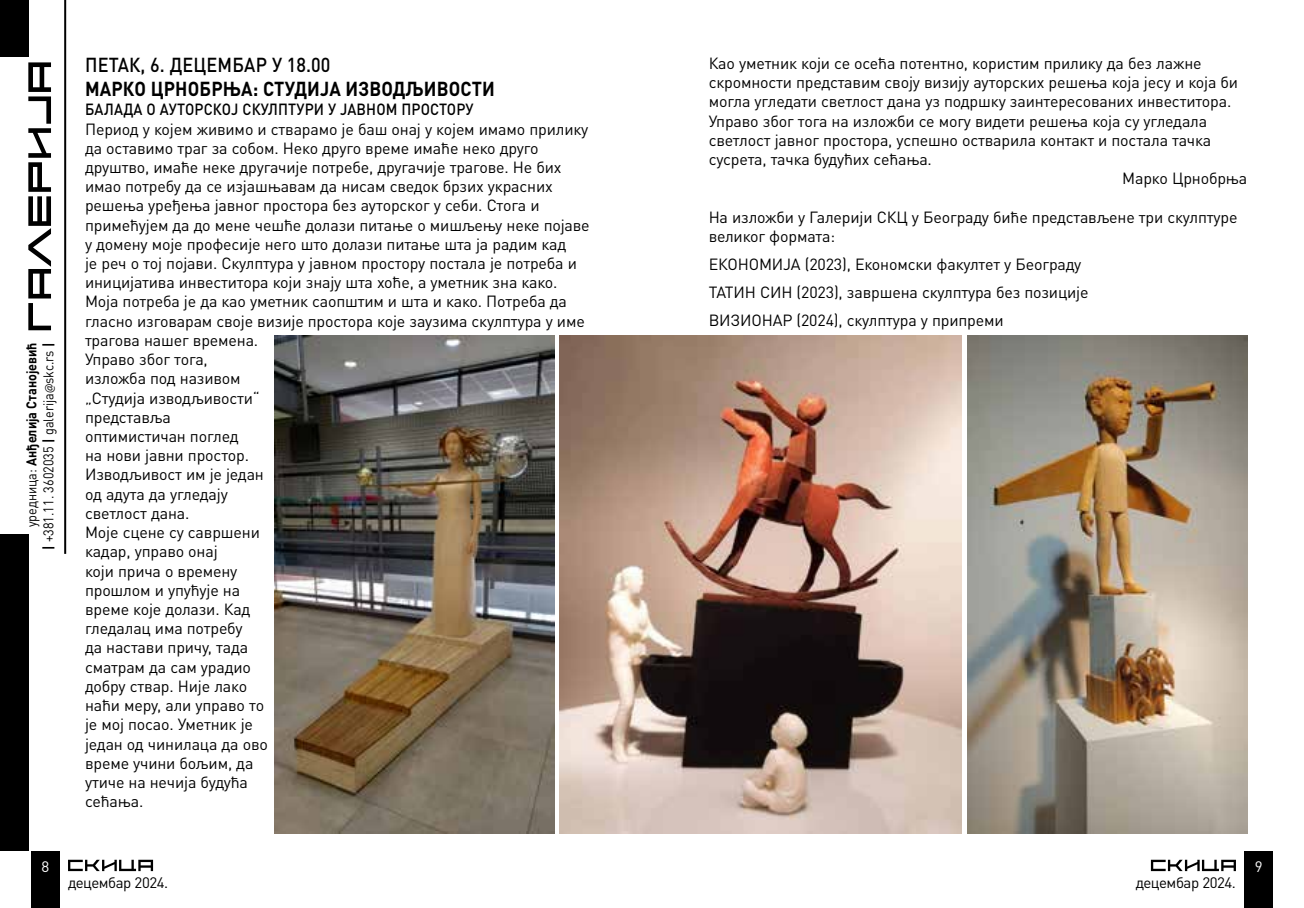
<style>
.page{position:relative;width:1304px;height:908px;background:#fff}
.page>*{position:absolute;margin:0;border:0;box-sizing:border-box;transform-origin:0 0}
.t1{font:700 20px "DIN Pro";letter-spacing:.005em;color:#000;scale:.9 1}
.t2{font:500 20px "DIN Pro";letter-spacing:.01em;color:#000;scale:.9 1}
.t3{font:16px/19.2px "DIN Pro";letter-spacing:-.01em;color:#000}
.t4{font:500 16px "DIN Pro";letter-spacing:.01em;color:#000;scale:.9 1}
.t5{font:15px "DIN Pro";letter-spacing:-.03em;color:#000}
.t6{font:15px "DIN Pro";color:#fff}
.t7{font:14px/16.8px "DIN Pro";color:#000;text-align:right;scale:.9 1}
.s1{font-weight:700}
.s2{font-family:"Myriad Pro"}
</style>
<div class="page">
<div style="left:31px;top:850px;width:29px;height:57px;background:#000"></div>
<svg style="left:68px;top:859px;width:85px;height:11px"></svg>
<div style="left:1244px;top:850px;width:29px;height:57px;background:#000"></div>
<svg style="left:1151px;top:859px;width:85px;height:11px"></svg>
<svg style="left:28px;top:62px;width:23px;height:268px"></svg>
<div style="left:0;top:534px;width:28px;height:316px;background:#000"></div>
<div style="left:0;top:0;width:28px;height:57px;background:#000"></div>
<hr style="left:64px;top:0;width:2px;height:553px;background:#000">
<img style="left:275px;top:335px;width:279px;height:497px">
<img style="left:560px;top:335px;width:402px;height:497px">
<img style="left:967px;top:335px;width:280px;height:497px">
<p class="t7" style="left:22px;top:550px;width:232px;rotate:-90deg">уредница: <span class="s1">Анђелија Станојевић<br>|</span> +381.11. 3602035 <span class="s1">|</span> galerija<span class="s2">@</span>skc.rs <span class="s1">|</span></p>
<p class="t2" style="left:85px;top:49px;width:274px">п етак, 6. децембар у 18.00</p>
<p class="t1" style="left:85px;top:72px;width:345px">Марко Црнобрња: СТУДИЈА ИЗВОДЉИ</p>
<p class="t1" style="left:437px;top:72px;width:52px">ВОСТИ</p>
<p class="t4" style="left:85px;top:96px;width:433px">Балада о ауторској скулптури у јавном п ростору</p>
<p class="t3" style="left:85px;top:117px;width:506px">Период у којем живимо и стварамо је баш онај у којем имамо прилику да оставимо траг за собом. Неко друго време имаће неко друго друштво, имаће неке другачије потребе, другачије трагове. Не бих имао потребу да се изјашњавам да нисам сведок брзих украсних решења уређења јавног простора без ауторског у себи. Стога и примећујем да до мене чешће долази питање о мишљењу неке појаве у домену моје професије него што долази питање шта ја радим кад<br>је реч о тој појави. Скулптура у јавном простору постала је потреба и иницијатива инвеститора који знају шта хоће, а уметник зна како.<br>Моја потреба је да као уметник саопштим и шта и како. Потреба да гласно изговарам своје визије простора које заузима скулптура у име трагова нашег времена.<br>Управо због тога,<br>изложба под називом<br>„Студија изводљивости“<br>представља<br>оптимистичан поглед<br>на нови јавни простор.<br>Изводљивост им је један<br>од адута да угледају<br>светлост дана.<br>Моје сцене су савршени<br>кадар, управо онај<br>који прича о времену<br>прошлом и упућује на<br>време које долази. Кад<br>гледалац има потребу<br>да настави причу, тада<br>сматрам да сам урадио<br>добру ствар. Није лако<br>наћи меру, али управо то<br>је мој посао. Уметник је<br>један од чинилаца да ово<br>време учини бољим, да<br>утиче на нечија будућа<br>сећања.</p>
<p class="t6" style="left:41px;top:853px;width:9px">8</p>
<p class="t5" style="left:68px;top:870px;width:102px">децембар 2024.</p>
<p class="t3" style="left:709px;top:52px;width:495px">Као уметник који се осећа потентно, користим прилику да без лажне</p>
<p class="t3" style="left:709px;top:71px;width:531px">скромности представим своју визију ауторских решења која јесу и која би</p>
<p class="t3" style="left:709px;top:90px;width:524px">могла угледати светлост дана уз подршку заинтересованих инвеститора.</p>
<p class="t3" style="left:709px;top:110px;width:500px">Управо због тога на изложби се могу видети решења која су угледала</p>
<p class="t3" style="left:709px;top:129px;width:504px">светлост јавног простора, успешно остварила контакт и постала тачка</p>
<p class="t3" style="left:709px;top:148px;width:225px">сусрета, тачка будућих сећања.</p>
<p class="t3" style="left:1122px;top:167px;width:127px">Марко Црнобрња</p>
<p class="t3" style="left:709px;top:206px;width:530px">На изложби у Галерији СКЦ у Београду биће представљене три скулптуре великог формата:</p>
<p class="t3" style="left:709px;top:248px;width:381px;line-height:28px">ЕКОНОМИЈА (2023), Економски факултет у Београду<br>ТАТИН СИН (2023), завршена скулптура без позиције<br>ВИЗИОНАР (2024), скулптура у припреми</p>
<p class="t5" style="left:1136px;top:870px;width:102px">децембар 2024.</p>
<p class="t6" style="left:1255px;top:853px;width:9px">9</p>
</div>
